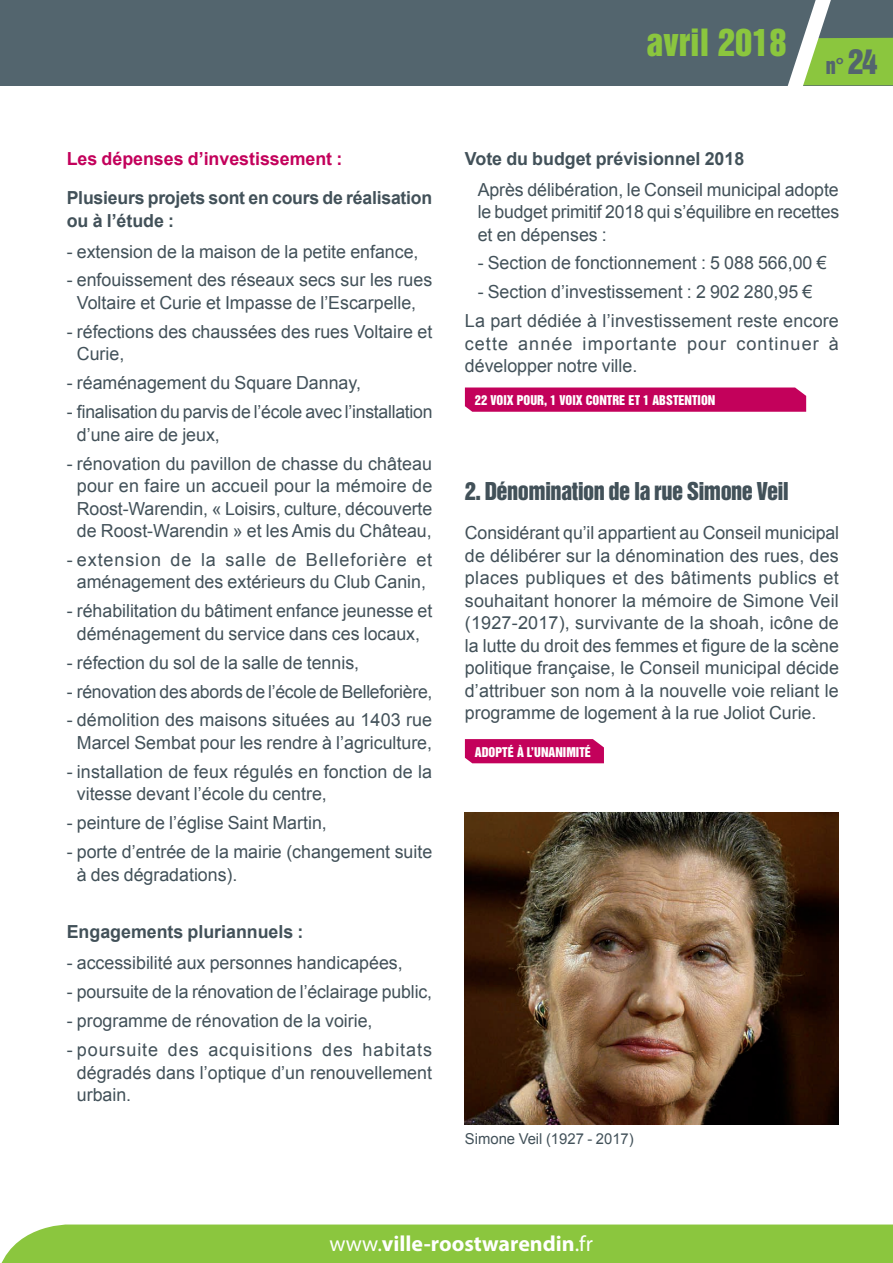
<style>
.page{position:relative;width:893px;height:1263px;background:#fff}
.page>*{position:absolute;margin:0;border:0;box-sizing:border-box;transform-origin:0 0}
.t1{font:34.35px "Helvetica Inserat";color:#8bc63e}
.t2{font:22.5px "Helvetica Inserat";letter-spacing:-.025em;color:#425159}
.t3{font:700 21.9px "Myriad Pro";color:#fff}
.t4{font:20.25px "Helvetica Inserat";color:#53656e}
.t5{font:18px/22.5px "Arial";color:#425159;text-align:center}
.t6{font:700 18px/22.5px "Arial";color:#425159}
.t7{font:18px/22.5px "Arial";letter-spacing:.055em;color:#425159}
.t8{font:700 18px "Arial";color:#c3015b}
.t9{font:15px "Arial";color:#425159}
.t10{font:12.3px "Helvetica Inserat";color:#fff}
.s1{font-size:31.2px}
.s2{font-weight:400}
</style>
<div class="page">
<div style="left:0;top:0;width:893px;height:85px;background:#53656e"></div>
<svg style="left:781px;top:0;width:112px;height:86px"></svg>
<div style="left:1px;top:1224px;width:892px;height:39px;background:#8bc63e"></div>
<svg style="left:465px;top:387px;width:341px;height:25px;background:#c50a61"></svg>
<div style="left:465px;top:739px;width:139px;height:24px;background:#c3015b"></div>
<img style="left:465px;top:812px;width:374px;height:312px">
<p class="t8" style="left:67px;top:146px;width:277px">Les dépenses d’investissement :</p>
<p class="t6" style="left:67px;top:187px;width:367px">Plusieurs projets sont en cours de réalisation ou à l’étude :</p>
<p class="t5" style="left:67px;top:240px;width:353px">- extension de la maison de la petite enfance,</p>
<p class="t5" style="left:67px;top:269px;width:367px">- enfouissement des réseaux secs sur les rues<br>Voltaire et Curie et Impasse de l’Escarpelle,</p>
<p class="t5" style="left:77px;top:320px;width:357px;text-align:left;text-indent:-10px">- réfections des chaussées des rues Voltaire et<br>Curie,</p>
<p class="t5" style="left:67px;top:372px;width:296px">- réaménagement du Square Dannay,</p>
<p class="t5" style="left:77px;top:401px;width:357px;text-align:left;text-indent:-10px">- finalisation du parvis de l’école avec l’installation d’une aire de jeux,</p>
<p class="t5" style="left:67px;top:452px;width:367px">- rénovation du pavillon de chasse du château pour en faire un accueil pour la mémoire de Roost-Warendin, « Loisirs, culture, découverte de Roost-Warendin » et les Amis du Château,</p>
<p class="t5" style="left:67px;top:548px;width:367px">- extension de la salle de Belleforière et aménagement des extérieurs du Club Canin,</p>
<p class="t5" style="left:67px;top:600px;width:367px">- réhabilitation du bâtiment enfance jeunesse et déménagement du service dans ces locaux,</p>
<p class="t5" style="left:67px;top:651px;width:294px">- réfection du sol de la salle de tennis,</p>
<p class="t5" style="left:67px;top:680px;width:367px">- rénovation des abords de l’école de Belleforière,</p>
<p class="t5" style="left:67px;top:709px;width:367px">- démolition des maisons situées au 1403 rue<br>Marcel Sembat pour les rendre à l’agriculture,</p>
<p class="t5" style="left:77px;top:760px;width:357px;text-align:left;text-indent:-10px">- installation de feux régulés en fonction de la vitesse devant l’école du centre,</p>
<p class="t5" style="left:67px;top:812px;width:262px">- peinture de l’église Saint Martin,</p>
<p class="t5" style="left:77px;top:841px;width:357px;text-align:left;text-indent:-10px">- porte d’entrée de la mairie (changement suite à des dégradations).</p>
<p class="t6" style="left:67px;top:921px;width:238px">Engagements pluriannuels :</p>
<p class="t5" style="left:67px;top:952px;width:337px">- accessibilité aux personnes handicapées,</p>
<p class="t5" style="left:67px;top:981px;width:367px">- poursuite de la rénovation de l’éclairage public,</p>
<p class="t5" style="left:67px;top:1010px;width:307px">- programme de rénovation de la voirie,</p>
<p class="t5" style="left:77px;top:1038px;width:357px;text-align:justify;text-indent:-10px">- poursuite des acquisitions des habitats dégradés dans l’optique d’un renouvellement urbain.</p>
<h1 class="t1" style="left:646px;top:22px;width:142px">avril 2018</h1>
<p class="t4" style="left:826px;top:54px;width:53px">n° <span class="s1">24</span></p>
<p class="t6" style="left:465px;top:148px;width:281px">Vote du budget prévisionnel 2018</p>
<p class="t5" style="left:478px;top:178px;width:363px;text-align:justify">Après délibération, le Conseil municipal adopte le budget primitif 2018 qui s’équilibre en recettes et en dépenses :</p>
<p class="t5" style="left:478px;top:252px;width:350px">- Section de fonctionnement : 5 088 566,00 €</p>
<p class="t5" style="left:465px;top:278px;width:376px;line-height:29px;text-align:left;text-indent:13px">- Section d’investissement : 2 902 280,95 €<br>La part dédiée à l’investissement reste encore</p>
<p class="t7" style="left:465px;top:332px;width:375px">cette année importante pour continuer à développer notre ville.</p>
<p class="t10" style="left:475px;top:392px;width:242px">22 VOIX POUR, 1 VOIX CONTRE ET 1 ABSTENTION</p>
<p class="t2" style="left:465px;top:477px;width:326px">2. Dénomination de la rue Simone Veil</p>
<p class="t5" style="left:465px;top:522px;width:376px;text-align:justify">Considérant qu’il appartient au Conseil municipal de délibérer sur la dénomination des rues, des places publiques et des bâtiments publics et souhaitant honorer la mémoire de Simone Veil (1927-2017), survivante de la shoah, icône de la lutte du droit des femmes et figure de la scène politique française, le Conseil municipal décide d’attribuer son nom à la nouvelle voie reliant le programme de logement à la rue Joliot Curie.</p>
<p class="t10" style="left:475px;top:744px;width:118px">ADOPTÉ À L’UNANIMITÉ</p>
<p class="t9" style="left:465px;top:1129px;width:170px">Simone Veil (1927 - 2017)</p>
<p class="t3" style="left:329px;top:1230px;width:265px"><span class="s2">www.</span>ville-roostwarendin<span class="s2">.fr</span></p>
</div>
